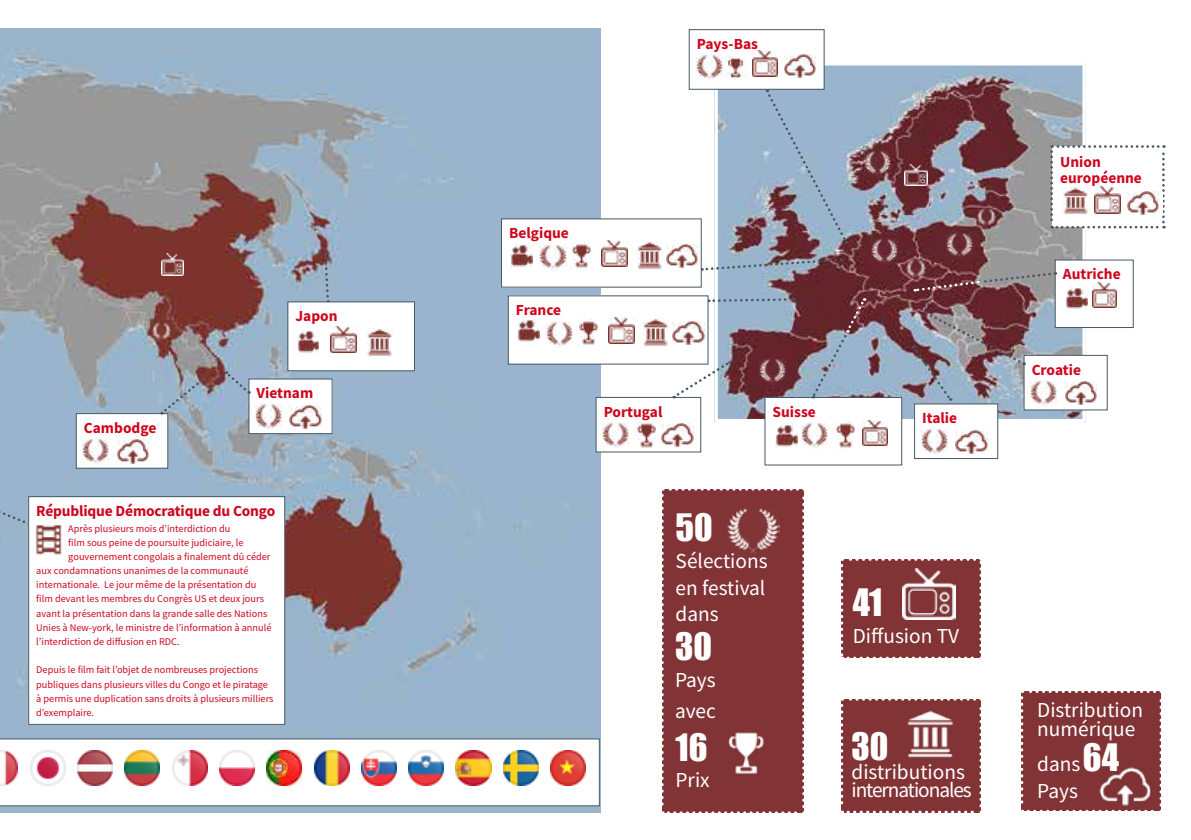
<style>
.page{position:relative;width:1191px;height:840px;background:#fff}
.page>*{position:absolute;margin:0;border:0;box-sizing:border-box;transform-origin:0 0}
.t1{font:34.6px "Impact";color:#fff}
.t2{font:21.4px/26.6px "Source Sans Pro";color:#fff}
.t3{font:21.4px/18.6px "Source Sans Pro";letter-spacing:-.05em;color:#fff}
.t4{font:700 15.4px/16.6px "Source Sans Pro";color:#cd071e}
.t5{font:10.2px/14.2px "Source Sans Pro";color:#cd071e}
.s1{font-family:"Impact";font-size:34.6px}
</style>
<div class="page">
<div style="left:0;top:28px;width:600px;height:784px;background:#99b5cc"></div>
<img style="left:0;top:53px;width:600px;height:697px">
<svg style="left:323px;top:252px;width:7px;height:49px"></svg>
<img style="left:152px;top:322px;width:19px;height:19px">
<div style="left:249px;top:379px;width:83px;height:54px;background:#fff"></div>
<div style="left:249px;top:378px;width:83px;height:55px;border:1px solid #465862"></div>
<img style="left:290px;top:405px;width:31px;height:23px">
<img style="left:255px;top:404px;width:26px;height:26px">
<div style="left:76px;top:413px;width:92px;height:55px;background:#fff"></div>
<div style="left:76px;top:413px;width:92px;height:55px;border:1px solid #465862"></div>
<img style="left:117px;top:439px;width:32px;height:24px">
<img style="left:83px;top:439px;width:26px;height:25px">
<svg style="left:162px;top:376px;width:43px;height:38px"></svg>
<svg style="left:224px;top:370px;width:26px;height:23px"></svg>
<div style="left:288px;top:302px;width:126px;height:68px;background:#fff"></div>
<div style="left:287px;top:301px;width:128px;height:70px;border:1px solid #465862"></div>
<img style="left:297px;top:331px;width:22px;height:22px">
<svg style="left:330px;top:334px;width:1px;height:19px"></svg>
<img style="left:331px;top:326px;width:26px;height:27px">
<img style="left:367px;top:329px;width:26px;height:27px">
<img style="left:718px;top:66px;width:363px;height:352px">
<div style="left:714px;top:62px;width:371px;height:360px;border:3px solid #fff"></div>
<svg style="left:701px;top:257px;width:141px;height:14px"></svg>
<svg style="left:708px;top:297px;width:86px;height:6px"></svg>
<div style="left:765px;top:397px;width:136px;height:67px;background:#fff"></div>
<div style="left:764px;top:397px;width:138px;height:68px;border:1px solid #465862"></div>
<img style="left:775px;top:424px;width:22px;height:23px">
<img style="left:862px;top:420px;width:25px;height:25px">
<img style="left:834px;top:421px;width:21px;height:27px">
<img style="left:801px;top:423px;width:26px;height:25px">
<div style="left:1055px;top:260px;width:78px;height:67px;background:#fff"></div>
<img style="left:1066px;top:287px;width:21px;height:22px">
<img style="left:1092px;top:282px;width:25px;height:26px">
<svg style="left:914px;top:271px;width:142px;height:21px"></svg>
<svg style="left:810px;top:298px;width:56px;height:100px"></svg>
<div style="left:1024px;top:355px;width:83px;height:54px;background:#fff"></div>
<div style="left:1023px;top:355px;width:84px;height:55px;border:1px solid #465862"></div>
<img style="left:1065px;top:381px;width:31px;height:23px">
<img style="left:1030px;top:381px;width:26px;height:25px">
<div style="left:596px;top:397px;width:105px;height:54px;background:#fff"></div>
<div style="left:596px;top:397px;width:105px;height:55px;border:1px solid #465862"></div>
<img style="left:661px;top:423px;width:32px;height:23px">
<img style="left:635px;top:421px;width:21px;height:27px">
<img style="left:602px;top:423px;width:27px;height:25px">
<svg style="left:673px;top:360px;width:57px;height:38px"></svg>
<svg style="left:766px;top:89px;width:82px;height:154px"></svg>
<div style="left:508px;top:296px;width:200px;height:68px;background:#fff"></div>
<img style="left:517px;top:319px;width:22px;height:23px">
<svg style="left:608px;top:319px;width:27px;height:25px"></svg>
<img style="left:608px;top:317px;width:26px;height:26px">
<img style="left:579px;top:319px;width:19px;height:26px">
<img style="left:547px;top:322px;width:26px;height:25px">
<img style="left:643px;top:319px;width:26px;height:27px">
<img style="left:673px;top:321px;width:31px;height:23px">
<img style="left:759px;top:358px;width:26px;height:27px">
<img style="left:977px;top:208px;width:18px;height:20px">
<img style="left:871px;top:238px;width:26px;height:27px">
<img style="left:946px;top:232px;width:26px;height:27px">
<img style="left:906px;top:259px;width:19px;height:20px">
<div style="left:914px;top:404px;width:83px;height:54px;background:#fff"></div>
<div style="left:914px;top:403px;width:84px;height:55px;border:1px solid #465862"></div>
<img style="left:955px;top:430px;width:32px;height:23px">
<img style="left:921px;top:429px;width:26px;height:26px">
<img style="left:913px;top:310px;width:111px;height:90px">
<img style="left:864px;top:150px;width:26px;height:28px">
<div style="left:501px;top:219px;width:200px;height:68px;background:#fff"></div>
<div style="left:501px;top:218px;width:200px;height:69px;border:1px solid #465862"></div>
<img style="left:511px;top:244px;width:21px;height:23px">
<svg style="left:601px;top:248px;width:27px;height:19px"></svg>
<img style="left:602px;top:240px;width:26px;height:26px">
<img style="left:572px;top:242px;width:19px;height:26px">
<img style="left:540px;top:245px;width:26px;height:25px">
<img style="left:637px;top:242px;width:25px;height:27px">
<img style="left:666px;top:244px;width:31px;height:23px">
<svg style="left:1050px;top:145px;width:114px;height:83px"></svg>
<div style="left:1123px;top:191px;width:39px;height:23px;background:#fff"></div>
<img style="left:1127px;top:191px;width:32px;height:23px">
<div style="left:1061px;top:187px;width:39px;height:28px;background:#fff"></div>
<img style="left:1063px;top:188px;width:25px;height:27px">
<img style="left:1094px;top:187px;width:26px;height:26px">
<img style="left:904px;top:164px;width:23px;height:22px">
<img style="left:161px;top:254px;width:22px;height:21px">
<div style="left:662px;top:489px;width:142px;height:324px;background:#813335"></div>
<img style="left:719px;top:726px;width:53px;height:53px">
<img style="left:727px;top:505px;width:52px;height:53px">
<div style="left:841px;top:559px;width:140px;height:99px;background:#813335"></div>
<img style="left:902px;top:567px;width:53px;height:52px">
<div style="left:841px;top:699px;width:140px;height:114px;background:#813335"></div>
<img style="left:903px;top:706px;width:53px;height:53px">
<div style="left:1021px;top:691px;width:140px;height:120px;background:#813335"></div>
<img style="left:1099px;top:767px;width:52px;height:37px">
<svg style="left:0;top:458px;width:53px;height:77px"></svg>
<div style="left:0;top:738px;width:599px;height:67px;background:#fff"></div>
<img style="left:456px;top:749px;width:35px;height:36px">
<img style="left:0;top:749px;width:18px;height:35px">
<img style="left:77px;top:749px;width:36px;height:36px">
<img style="left:125px;top:749px;width:35px;height:36px">
<img style="left:172px;top:749px;width:35px;height:36px">
<img style="left:219px;top:749px;width:35px;height:36px">
<img style="left:267px;top:749px;width:35px;height:36px">
<img style="left:314px;top:749px;width:35px;height:36px">
<img style="left:361px;top:749px;width:35px;height:35px">
<img style="left:408px;top:749px;width:36px;height:36px">
<img style="left:503px;top:749px;width:35px;height:36px">
<img style="left:30px;top:749px;width:35px;height:35px">
<img style="left:550px;top:749px;width:36px;height:36px">
<div style="left:689px;top:30px;width:135px;height:59px;background:#fff"></div>
<div style="left:689px;top:29px;width:135px;height:60px;border:1px solid #465862"></div>
<img style="left:726px;top:57px;width:18px;height:21px">
<img style="left:752px;top:51px;width:25px;height:25px">
<img style="left:697px;top:55px;width:26px;height:25px">
<img style="left:784px;top:55px;width:32px;height:23px">
<div style="left:29px;top:496px;width:256px;height:228px;background:#fff"></div>
<div style="left:28px;top:496px;width:257px;height:228px;border:1px solid #465862"></div>
<img style="left:35px;top:524px;width:27px;height:30px">
<h3 class="t4" style="left:295px;top:307px;width:44px">Japon</h3>
<h3 class="t4" style="left:84px;top:419px;width:74px">Cambodge</h3>
<h3 class="t4" style="left:256px;top:384px;width:58px">Vietnam</h3>
<h3 class="t4" style="left:36px;top:502px;width:240px">République Démocratique du Congo</h3>
<p class="t5" style="left:68px;top:521px;width:164px">Après plusieurs mois d’interdiction du</p>
<p class="t5" style="left:68px;top:535px;width:177px">film sous peine de poursuite judiciaire, le</p>
<p class="t5" style="left:68px;top:549px;width:204px">gouvernement congolais a finalement dû céder</p>
<p class="t5" style="left:36px;top:563px;width:214px">aux condamnations unanimes de la communauté</p>
<p class="t5" style="left:36px;top:577px;width:221px">internationale. Le jour même de la présentation du</p>
<p class="t5" style="left:36px;top:591px;width:229px">film devant les membres du Congrès US et deux jours</p>
<p class="t5" style="left:36px;top:606px;width:232px">avant la présentation dans la grande salle des Nations</p>
<p class="t5" style="left:36px;top:620px;width:237px">Unies à New-york, le ministre de l’information à annulé</p>
<p class="t5" style="left:36px;top:634px;width:145px">l’interdiction de diffusion en RDC.</p>
<p class="t5" style="left:36px;top:662px;width:239px">Depuis le film fait l’objet de nombreuses projections publiques dans plusieurs villes du Congo et le piratage à permis une duplication sans droits à plusieurs milliers d’exemplaire.</p>
<h3 class="t4" style="left:697px;top:35px;width:63px">Pays-Bas</h3>
<h3 class="t4" style="left:509px;top:224px;width:61px">Belgique</h3>
<h3 class="t4" style="left:516px;top:301px;width:47px">France</h3>
<h3 class="t4" style="left:604px;top:403px;width:60px">Portugal</h3>
<h3 class="t4" style="left:772px;top:403px;width:45px">Suisse</h3>
<h1 class="t1" style="left:675px;top:500px;width:39px">50</h1>
<h2 class="t2" style="left:675px;top:547px;width:94px;text-align:justify">Sélections en festival dans</h2>
<h1 class="t1" style="left:675px;top:619px;width:38px">30</h1>
<h2 class="t2" style="left:675px;top:663px;width:42px;line-height:31px">Pays avec</h2>
<h1 class="t1" style="left:675px;top:719px;width:33px">16</h1>
<h2 class="t2" style="left:675px;top:766px;width:36px">Prix</h2>
<h3 class="t4" style="left:922px;top:409px;width:37px">Italie</h3>
<h1 class="t1" style="left:852px;top:575px;width:31px">41</h1>
<h2 class="t2" style="left:852px;top:622px;width:108px">Diffusion TV</h2>
<h1 class="t1" style="left:851px;top:719px;width:38px">30</h1>
<h2 class="t3" style="left:851px;top:761px;width:122px">distributions internationales</h2>
<h3 class="t4" style="left:1060px;top:153px;width:83px">Union européenne</h3>
<h3 class="t4" style="left:1062px;top:265px;width:59px">Autriche</h3>
<h3 class="t4" style="left:1031px;top:360px;width:51px">Croatie</h3>
<h2 class="t2" style="left:1037px;top:700px;width:107px;line-height:18.6px">Distribution numérique</h2>
<h2 class="t2" style="left:1037px;top:750px;width:83px">dans <span class="s1">64<br></span>Pays</h2>
</div>
